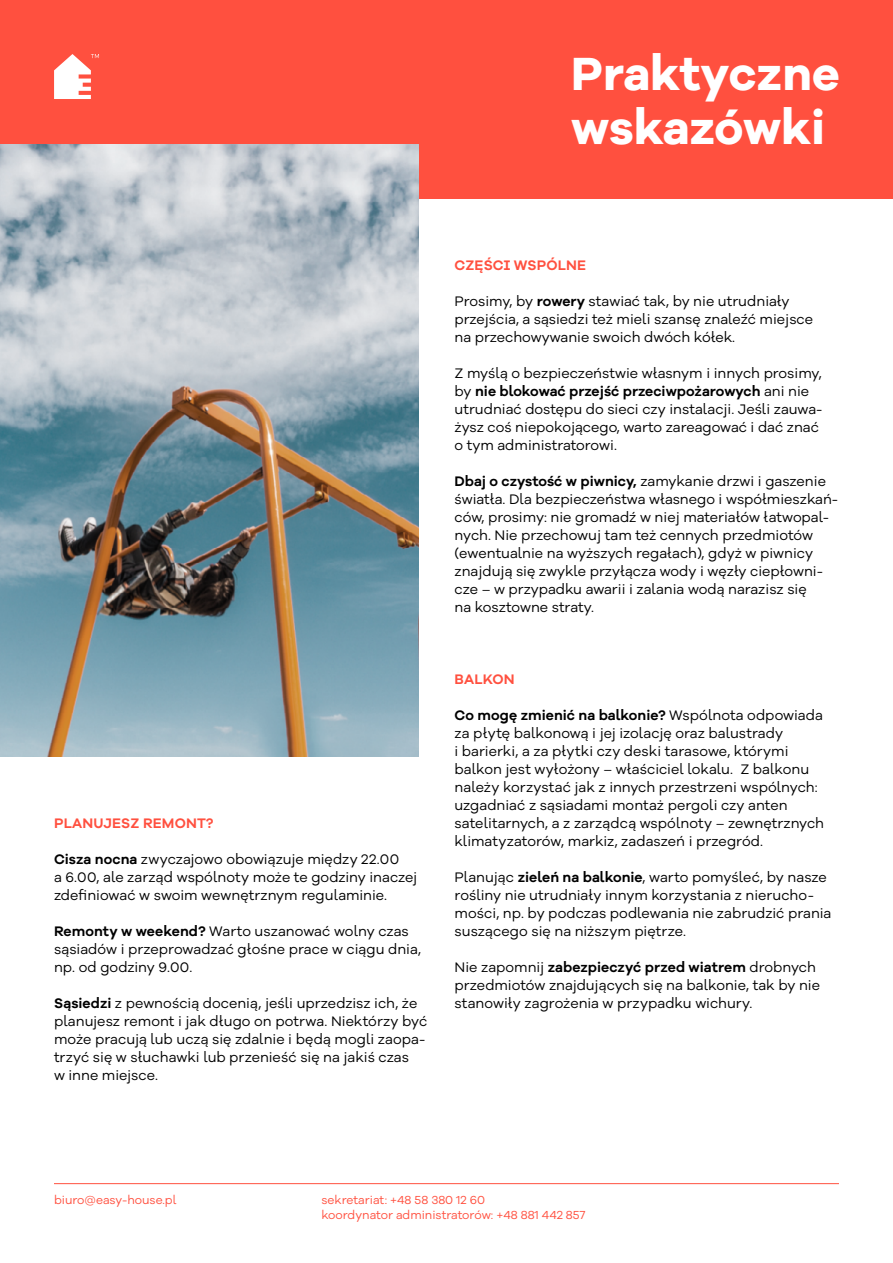
<style>
.page{position:relative;width:893px;height:1263px;background:#fff}
.page>*{position:absolute;margin:0;border:0;box-sizing:border-box;transform-origin:0 0}
.t1{font:700 48px/54px "Galano Grotesque Alt";color:#fff}
.t2{font:14.25px/18px "Galano Grotesque Alt";color:#000}
.t3{font:600 14.25px "Galano Grotesque Alt";letter-spacing:.01em;color:#ff503f}
.t4{font:12px/14.4px "Galano Grotesque Alt";color:#ff503f}
.s1{font-weight:600}
</style>
<div class="page">
<div style="left:0;top:0;width:893px;height:198px;background:#ff503f"></div>
<hr style="left:54px;top:1183px;width:785px;height:1px;background:#ff503f">
<svg style="left:54px;top:54px;width:45px;height:45px"></svg>
<img style="left:0;top:144px;width:418px;height:612px">
<h1 class="t1" style="left:571px;top:45px;width:270px">Praktyczne wskazówki</h1>
<p class="t3" style="left:54px;top:814px;width:161px">PLANUJESZ REMONT?</p>
<p class="t2" style="left:54px;top:850px;width:365px"><span class="s1">Cisza nocna</span> zwyczajowo obowiązuje między 22.00<br>a 6.00, ale zarząd wspólnoty może te godziny inaczej zdefiniować w swoim wewnętrznym regulaminie.</p>
<p class="t2" style="left:54px;top:922px;width:369px"><span class="s1">Remonty w weekend?</span> Warto uszanować wolny czas sąsiadów i przeprowadzać głośne prace w ciągu dnia, np. od godziny 9.00.</p>
<p class="t2" style="left:54px;top:994px;width:375px"><span class="s1">Sąsiedzi</span> z pewnością docenią, jeśli uprzedzisz ich, że planujesz remont i jak długo on potrwa. Niektórzy być może pracują lub uczą się zdalnie i będą mogli zaopa&shy;trzyć się w słuchawki lub przenieść się na jakiś czas<br>w inne miejsce.</p>
<p class="t3" style="left:455px;top:256px;width:133px">CZĘŚCI WSPÓLNE</p>
<p class="t2" style="left:454px;top:292px;width:360px">Prosimy, by <span class="s1">rowery</span> stawiać tak, by nie utrudniały przejścia, a sąsiedzi też mieli szansę znaleźć miejsce na przechowywanie swoich dwóch kółek.</p>
<p class="t2" style="left:454px;top:364px;width:369px">Z myślą o bezpieczeństwie własnym i innych prosimy, by <span class="s1">nie blokować przejść przeciwpożarowych</span> ani nie utrudniać dostępu do sieci czy instalacji. Jeśli zauwa&shy;żysz coś niepokojącego, warto zareagować i dać znać o tym administratorowi.</p>
<p class="t2" style="left:454px;top:472px;width:385px"><span class="s1">Dbaj o czystość w piwnicy,</span> zamykanie drzwi i gaszenie światła. Dla bezpieczeństwa własnego i współmieszkań&shy;ców, prosimy: nie gromadź w niej materiałów łatwopal&shy;nych. Nie przechowuj tam też cennych przedmiotów (ewentualnie na wyższych regałach), gdyż w piwnicy znajdują się zwykle przyłącza wody i węzły ciepłowni&shy;cze – w przypadku awarii i zalania wodą narazisz się<br>na kosztowne straty.</p>
<p class="t3" style="left:455px;top:670px;width:62px">BALKON</p>
<p class="t2" style="left:454px;top:706px;width:371px"><span class="s1">Co mogę zmienić na balkonie?</span> Wspólnota odpowiada za płytę balkonową i jej izolację oraz balustrady<br>i barierki, a za płytki czy deski tarasowe, którymi balkon jest wyłożony – właściciel lokalu. Z balkonu należy korzystać jak z innych przestrzeni wspólnych: uzgadniać z sąsiadami montaż pergoli czy anten satelitarnych, a z zarządcą wspólnoty – zewnętrznych klimatyzatorów, markiz, zadaszeń i przegród.</p>
<p class="t2" style="left:454px;top:868px;width:378px">Planując <span class="s1">zieleń na balkonie</span>, warto pomyśleć, by nasze rośliny nie utrudniały innym korzystania z nierucho&shy;mości, np. by podczas podlewania nie zabrudzić prania suszącego się na niższym piętrze.</p>
<p class="t2" style="left:454px;top:958px;width:367px">Nie zapomnij <span class="s1">zabezpieczyć przed wiatrem</span> drobnych przedmiotów znajdujących się na balkonie, tak by nie stanowiły zagrożenia w przypadku wichury.</p>
<p class="t4" style="left:54px;top:1193px;width:124px">biuro@easy-house.pl</p>
<p class="t4" style="left:321px;top:1193px;width:265px">sekretariat: +48 58 380 12 60<br>koordynator administratorów: +48 881 442 857</p>
</div>
